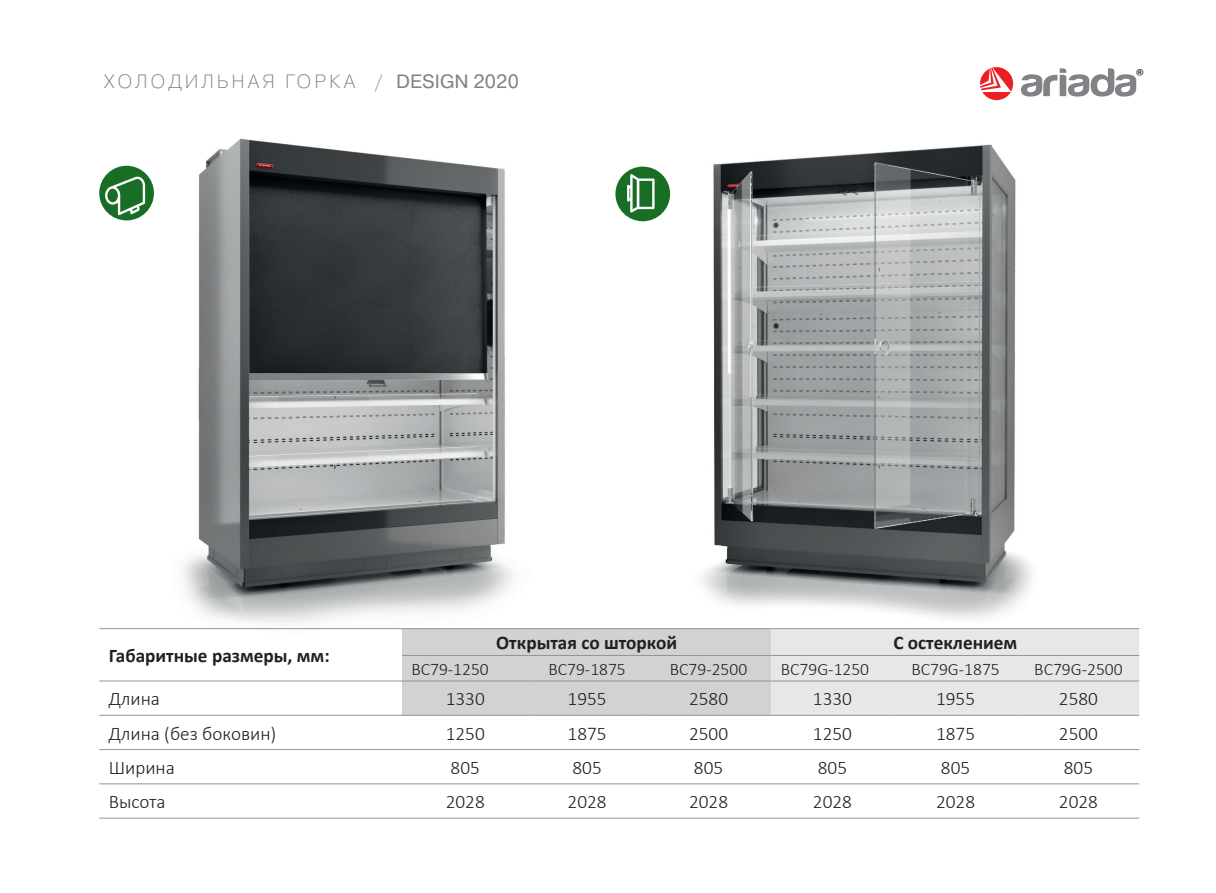
<style>
.page{position:relative;width:1216px;height:893px;background:#fff}
.page>*{position:absolute;margin:0;border:0;box-sizing:border-box;transform-origin:0 0}
.t1{font:300 19.25px "Calibri";color:#231f20}
.t2{font:700 19.25px "Calibri";color:#231f20}
.t3{font:200 19.25px "Pragmatica";letter-spacing:.15em;color:#808285}
.t4{font:300 17.5px "Calibri";color:#231f20}
.t5{font:17.5px "Calibri";color:#231f20}
.s1{font-weight:400}
</style>
<div class="page">
<img style="left:652px;top:144px;width:380px;height:475px">
<img style="left:99px;top:138px;width:415px;height:492px">
<svg style="left:1021px;top:68px;width:115px;height:29px"></svg>
<svg style="left:980px;top:67px;width:33px;height:33px"></svg>
<svg style="left:402px;top:629px;width:737px;height:86px;background:#dadbdd"></svg>
<hr style="left:99px;top:628px;width:303px;height:1px;background:#939598">
<hr style="left:402px;top:628px;width:126px;height:1px;background:#939598">
<hr style="left:528px;top:628px;width:117px;height:1px;background:#939598">
<hr style="left:645px;top:628px;width:126px;height:1px;background:#939598">
<hr style="left:771px;top:628px;width:122px;height:1px;background:#939598">
<hr style="left:893px;top:628px;width:124px;height:1px;background:#939598">
<hr style="left:1017px;top:628px;width:122px;height:1px;background:#939598">
<hr style="left:402px;top:655px;width:126px;height:1px;background:#939598">
<hr style="left:528px;top:655px;width:117px;height:1px;background:#939598">
<hr style="left:645px;top:655px;width:126px;height:1px;background:#939598">
<hr style="left:771px;top:655px;width:122px;height:1px;background:#939598">
<hr style="left:893px;top:655px;width:124px;height:1px;background:#939598">
<hr style="left:1017px;top:655px;width:122px;height:1px;background:#939598">
<hr style="left:99px;top:681px;width:303px;height:1px;background:#939598">
<hr style="left:402px;top:681px;width:126px;height:1px;background:#939598">
<hr style="left:528px;top:681px;width:117px;height:1px;background:#939598">
<hr style="left:645px;top:681px;width:126px;height:1px;background:#939598">
<hr style="left:771px;top:681px;width:122px;height:1px;background:#939598">
<hr style="left:893px;top:681px;width:124px;height:1px;background:#939598">
<hr style="left:1017px;top:681px;width:122px;height:1px;background:#939598">
<hr style="left:99px;top:715px;width:303px;height:1px;background:#939598">
<hr style="left:402px;top:715px;width:126px;height:1px;background:#939598">
<hr style="left:528px;top:715px;width:117px;height:1px;background:#939598">
<hr style="left:645px;top:715px;width:126px;height:1px;background:#939598">
<hr style="left:771px;top:715px;width:122px;height:1px;background:#939598">
<hr style="left:893px;top:715px;width:124px;height:1px;background:#939598">
<hr style="left:1017px;top:715px;width:122px;height:1px;background:#939598">
<hr style="left:99px;top:749px;width:303px;height:1px;background:#939598">
<hr style="left:402px;top:749px;width:126px;height:1px;background:#939598">
<hr style="left:528px;top:749px;width:117px;height:1px;background:#939598">
<hr style="left:645px;top:749px;width:126px;height:1px;background:#939598">
<hr style="left:771px;top:749px;width:122px;height:1px;background:#939598">
<hr style="left:893px;top:749px;width:124px;height:1px;background:#939598">
<hr style="left:1017px;top:749px;width:122px;height:1px;background:#939598">
<hr style="left:99px;top:783px;width:303px;height:1px;background:#939598">
<hr style="left:402px;top:783px;width:126px;height:1px;background:#939598">
<hr style="left:528px;top:783px;width:117px;height:1px;background:#939598">
<hr style="left:645px;top:783px;width:126px;height:1px;background:#939598">
<hr style="left:771px;top:783px;width:122px;height:1px;background:#939598">
<hr style="left:893px;top:783px;width:124px;height:1px;background:#939598">
<hr style="left:1017px;top:783px;width:122px;height:1px;background:#939598">
<hr style="left:99px;top:818px;width:303px;height:1px;background:#939598">
<hr style="left:402px;top:818px;width:126px;height:1px;background:#939598">
<hr style="left:528px;top:818px;width:117px;height:1px;background:#939598">
<hr style="left:645px;top:818px;width:126px;height:1px;background:#939598">
<hr style="left:771px;top:818px;width:122px;height:1px;background:#939598">
<hr style="left:893px;top:818px;width:124px;height:1px;background:#939598">
<hr style="left:1017px;top:818px;width:122px;height:1px;background:#939598">
<div style="left:99px;top:166px;width:55px;height:54px;background:#196e26;border-radius:50%"></div>
<svg style="left:105px;top:177px;width:40px;height:38px"></svg>
<div style="left:615px;top:167px;width:55px;height:54px;background:#196e26;border-radius:50%"></div>
<svg style="left:627px;top:174px;width:27px;height:39px"></svg>
<p class="t3" style="left:104px;top:69px;width:416px">ХОЛОДИЛЬНАЯ ГОРКА / <span class="s1">DESIGN 2020</span></p>
<p class="t5" style="left:1135px;top:63px;width:10px">®</p>
<p class="t2" style="left:109px;top:642px;width:222px">Габаритные размеры, мм:</p>
<p class="t2" style="left:496px;top:629px;width:182px">Открытая со шторкой</p>
<p class="t2" style="left:893px;top:629px;width:125px">С остеклением</p>
<p class="t4" style="left:411px;top:658px;width:79px">ВС79-1250</p>
<p class="t4" style="left:548px;top:658px;width:79px">ВС79-1875</p>
<p class="t4" style="left:670px;top:658px;width:79px">ВС79-2500</p>
<p class="t4" style="left:780px;top:658px;width:90px">ВС79G-1250</p>
<p class="t4" style="left:911px;top:658px;width:90px">ВС79G-1875</p>
<p class="t4" style="left:1034px;top:658px;width:90px">ВС79G-2500</p>
<p class="t1" style="left:109px;top:687px;width:53px">Длина</p>
<p class="t1" style="left:446px;top:687px;width:41px">1330</p>
<p class="t1" style="left:567px;top:687px;width:41px">1955</p>
<p class="t1" style="left:689px;top:687px;width:41px">2580</p>
<p class="t1" style="left:813px;top:687px;width:41px">1330</p>
<p class="t1" style="left:936px;top:687px;width:41px">1955</p>
<p class="t1" style="left:1058px;top:687px;width:41px">2580</p>
<p class="t1" style="left:109px;top:721px;width:169px">Длина (без боковин)</p>
<p class="t1" style="left:446px;top:721px;width:41px">1250</p>
<p class="t1" style="left:567px;top:721px;width:41px">1875</p>
<p class="t1" style="left:689px;top:721px;width:41px">2500</p>
<p class="t1" style="left:813px;top:721px;width:41px">1250</p>
<p class="t1" style="left:936px;top:721px;width:41px">1875</p>
<p class="t1" style="left:1058px;top:721px;width:41px">2500</p>
<p class="t1" style="left:109px;top:756px;width:68px">Ширина</p>
<p class="t1" style="left:450px;top:756px;width:31px">805</p>
<p class="t1" style="left:572px;top:756px;width:31px">805</p>
<p class="t1" style="left:694px;top:756px;width:31px">805</p>
<p class="t1" style="left:817px;top:756px;width:31px">805</p>
<p class="t1" style="left:940px;top:756px;width:31px">805</p>
<p class="t1" style="left:1063px;top:756px;width:31px">805</p>
<p class="t1" style="left:109px;top:790px;width:58px">Высота</p>
<p class="t1" style="left:446px;top:790px;width:41px">2028</p>
<p class="t1" style="left:567px;top:790px;width:41px">2028</p>
<p class="t1" style="left:689px;top:790px;width:41px">2028</p>
<p class="t1" style="left:813px;top:790px;width:41px">2028</p>
<p class="t1" style="left:936px;top:790px;width:41px">2028</p>
<p class="t1" style="left:1058px;top:790px;width:41px">2028</p>
</div>
